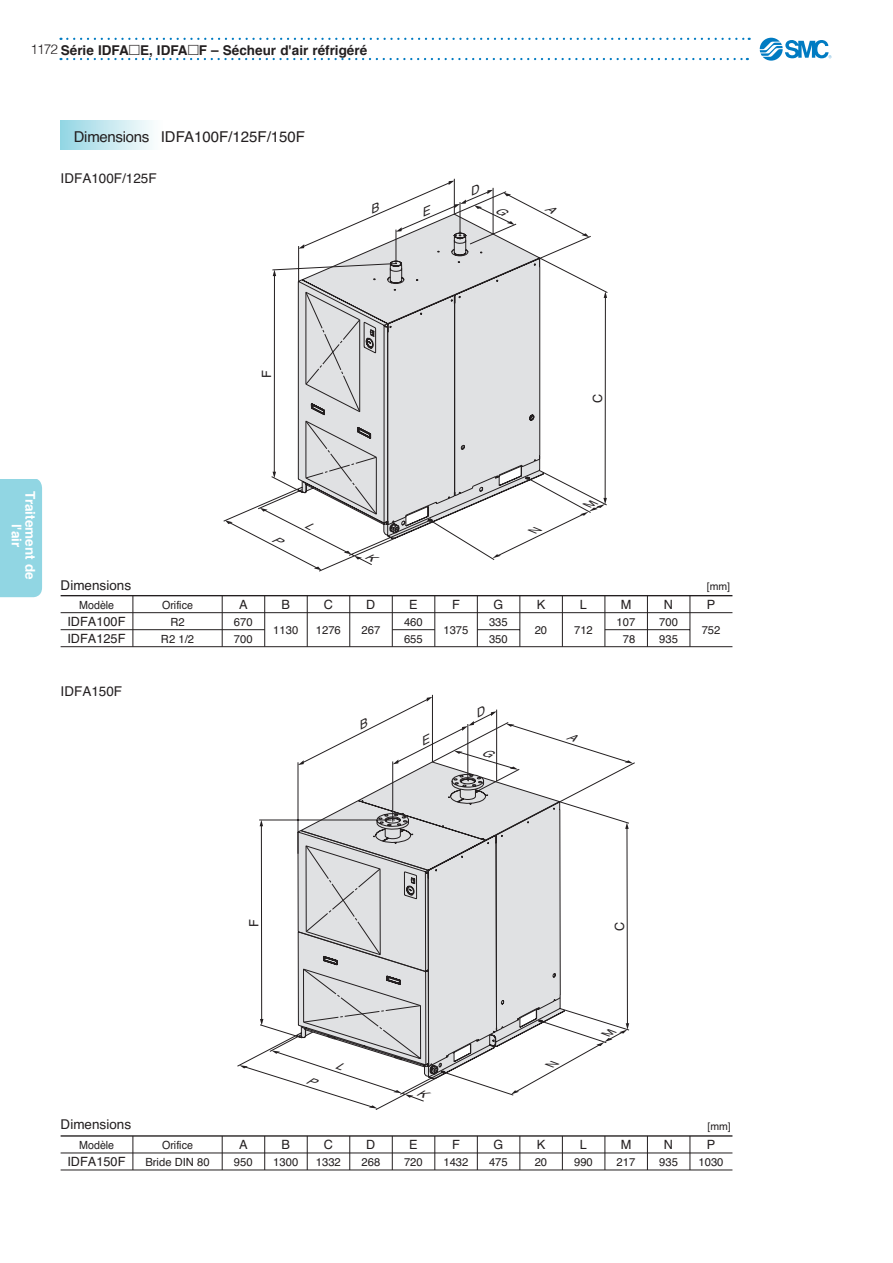
<style>
.page{position:relative;width:893px;height:1263px;background:#fff}
.page>*{position:absolute;margin:0;border:0;box-sizing:border-box;transform-origin:0 0}
.t1{font:15px "Helvetica";color:#231f20}
.t2{font:15px "Helvetica";letter-spacing:-.02em;color:#231f20}
.t3{font:700 13.5px "Helvetica";color:#231f20}
.t4{font:13.5px "Helvetica";color:#231f20}
.t5{font:700 13.5px/13.5px "Helvetica";color:#fff;text-align:center}
.t6{font:12.75px/17px "Helvetica";color:#231f20}
.t7{font:11.25px/17px "Helvetica";color:#231f20}
.t8{font:11.25px/17.1px "Helvetica";color:#231f20;text-align:center;scale:.95 1}
.t9{font:10.5px "Helvetica";color:#231f20}
.s1{font-weight:300}
.s2{font-family:"European Pi Three";font-weight:400}
</style>
<div class="page">
<svg style="left:61px;top:38px;width:689px;height:2px"></svg>
<svg style="left:61px;top:58px;width:687px;height:2px"></svg>
<svg style="left:760px;top:38px;width:71px;height:23px"></svg>
<div style="left:0;top:479px;width:42px;height:118px;background:#91d6e3"></div>
<div style="left:61px;top:120px;width:103px;height:29px;background:linear-gradient(to right,#95d6e4,#fff)"></div>
<svg style="left:239px;top:1065px;width:9px;height:3px"></svg>
<hr style="left:261px;top:825px;width:1px;height:195px;background:#231f20">
<svg style="left:260px;top:1019px;width:3px;height:6px"></svg>
<svg style="left:260px;top:820px;width:3px;height:6px"></svg>
<hr style="left:61px;top:595px;width:671px;height:1px;background:#231f20">
<hr style="left:61px;top:612px;width:671px;height:1px;background:#231f20">
<hr style="left:392px;top:629px;width:43px;height:1px;background:#231f20">
<hr style="left:61px;top:629px;width:204px;height:1px;background:#231f20">
<hr style="left:61px;top:646px;width:671px;height:1px;background:#231f20">
<hr style="left:133px;top:596px;width:1px;height:51px;background:#231f20">
<hr style="left:222px;top:596px;width:1px;height:51px;background:#231f20">
<hr style="left:264px;top:596px;width:1px;height:51px;background:#231f20">
<hr style="left:307px;top:596px;width:1px;height:51px;background:#231f20">
<hr style="left:349px;top:596px;width:1px;height:51px;background:#231f20">
<hr style="left:392px;top:596px;width:1px;height:51px;background:#231f20">
<hr style="left:434px;top:596px;width:1px;height:51px;background:#231f20">
<hr style="left:477px;top:596px;width:1px;height:51px;background:#231f20">
<hr style="left:520px;top:596px;width:1px;height:51px;background:#231f20">
<hr style="left:477px;top:629px;width:43px;height:1px;background:#231f20">
<hr style="left:562px;top:596px;width:1px;height:51px;background:#231f20">
<hr style="left:605px;top:596px;width:1px;height:51px;background:#231f20">
<hr style="left:647px;top:596px;width:1px;height:51px;background:#231f20">
<hr style="left:690px;top:596px;width:1px;height:51px;background:#231f20">
<hr style="left:605px;top:629px;width:85px;height:1px;background:#231f20">
<hr style="left:61px;top:1135px;width:671px;height:2px;background:#231f20">
<hr style="left:61px;top:1153px;width:671px;height:1px;background:#231f20">
<hr style="left:61px;top:1170px;width:671px;height:1px;background:#231f20">
<hr style="left:133px;top:1136px;width:1px;height:34px;background:#231f20">
<hr style="left:222px;top:1136px;width:1px;height:34px;background:#231f20">
<hr style="left:264px;top:1136px;width:1px;height:34px;background:#231f20">
<hr style="left:307px;top:1136px;width:1px;height:34px;background:#231f20">
<hr style="left:349px;top:1136px;width:1px;height:34px;background:#231f20">
<hr style="left:392px;top:1136px;width:1px;height:34px;background:#231f20">
<hr style="left:434px;top:1136px;width:1px;height:34px;background:#231f20">
<hr style="left:477px;top:1136px;width:1px;height:34px;background:#231f20">
<hr style="left:520px;top:1136px;width:1px;height:34px;background:#231f20">
<hr style="left:562px;top:1136px;width:1px;height:34px;background:#231f20">
<hr style="left:605px;top:1136px;width:1px;height:34px;background:#231f20">
<hr style="left:647px;top:1136px;width:1px;height:34px;background:#231f20">
<hr style="left:690px;top:1136px;width:1px;height:34px;background:#231f20">
<svg style="left:271px;top:697px;width:364px;height:412px"></svg>
<svg style="left:223px;top:181px;width:384px;height:391px"></svg>
<p class="t3" style="left:31px;top:39px;width:338px"><span class="s1">1172</span> Série IDFA<span class="s2">m</span>E, IDFA<span class="s2">m</span>F – Sécheur d'air réfrigéré</p>
<h1 class="t2" style="left:74px;top:125px;width:77px">Dimensions</h1>
<h1 class="t1" style="left:161px;top:125px;width:146px">IDFA100F/125F/150F</h1>
<p class="t4" style="left:61px;top:168px;width:98px">IDFA100F/125F</p>
<p class="t6" style="left:259px;top:378px;width:9px;rotate:-90deg">F</p>
<p class="t6" style="left:590px;top:403px;width:11px;rotate:-90deg">C</p>
<p class="t5" style="left:37px;top:491px;width:90px;rotate:90deg">Traitement de l'air</p>
<p class="t4" style="left:61px;top:575px;width:72px">Dimensions</p>
<p class="t8" style="left:79px;top:596px;width:38px">Modèle</p>
<p class="t6" style="left:67px;top:613px;width:60px">IDFA100F<br>IDFA125F</p>
<p class="t4" style="left:61px;top:681px;width:63px">IDFA150F</p>
<p class="t8" style="left:161px;top:596px;width:36px">Orifice<br>R2<br>R2 1/2</p>
<p class="t6" style="left:239px;top:596px;width:10px">A</p>
<p class="t7" style="left:234px;top:614px;width:20px">670<br>700</p>
<p class="t6" style="left:282px;top:596px;width:10px">B</p>
<p class="t7" style="left:273px;top:622px;width:27px">1130</p>
<p class="t6" style="left:324px;top:596px;width:11px">C</p>
<p class="t7" style="left:316px;top:622px;width:27px">1276</p>
<p class="t6" style="left:366px;top:596px;width:11px">D</p>
<p class="t7" style="left:361px;top:622px;width:20px">267</p>
<p class="t6" style="left:409px;top:596px;width:10px">E</p>
<p class="t7" style="left:404px;top:614px;width:20px">460<br>655</p>
<p class="t6" style="left:452px;top:596px;width:9px">F</p>
<p class="t7" style="left:443px;top:622px;width:27px">1375</p>
<p class="t6" style="left:493px;top:596px;width:11px">G</p>
<p class="t7" style="left:489px;top:614px;width:20px">335<br>350</p>
<p class="t6" style="left:537px;top:596px;width:10px">K</p>
<p class="t7" style="left:535px;top:622px;width:14px">20</p>
<p class="t6" style="left:580px;top:596px;width:9px">L</p>
<p class="t7" style="left:574px;top:622px;width:20px">712</p>
<p class="t6" style="left:621px;top:596px;width:12px">M</p>
<p class="t7" style="left:617px;top:614px;width:20px;text-align:center">107<br>78</p>
<p class="t6" style="left:664px;top:596px;width:11px">N</p>
<p class="t7" style="left:659px;top:614px;width:20px">700<br>935</p>
<p class="t9" style="left:707px;top:578px;width:25px">[mm]</p>
<p class="t6" style="left:707px;top:596px;width:10px">P</p>
<p class="t7" style="left:702px;top:622px;width:20px">752</p>
<p class="t6" style="left:246px;top:927px;width:9px;rotate:-90deg">F</p>
<p class="t6" style="left:612px;top:931px;width:11px;rotate:-90deg">C</p>
<p class="t4" style="left:61px;top:1113px;width:72px">Dimensions</p>
<p class="t8" style="left:79px;top:1137px;width:38px">Modèle</p>
<p class="t6" style="left:67px;top:1153px;width:60px">IDFA150F</p>
<p class="t8" style="left:145px;top:1136px;width:69px">Orifice<br>Bride DIN 80</p>
<p class="t6" style="left:239px;top:1136px;width:10px">A</p>
<p class="t7" style="left:234px;top:1154px;width:20px">950</p>
<p class="t6" style="left:282px;top:1136px;width:10px">B</p>
<p class="t7" style="left:273px;top:1154px;width:27px">1300</p>
<p class="t6" style="left:324px;top:1136px;width:11px">C</p>
<p class="t7" style="left:316px;top:1154px;width:27px">1332</p>
<p class="t6" style="left:366px;top:1136px;width:11px">D</p>
<p class="t7" style="left:361px;top:1154px;width:20px">268</p>
<p class="t6" style="left:409px;top:1136px;width:10px">E</p>
<p class="t7" style="left:404px;top:1154px;width:20px">720</p>
<p class="t6" style="left:452px;top:1136px;width:9px">F</p>
<p class="t7" style="left:443px;top:1154px;width:27px">1432</p>
<p class="t6" style="left:493px;top:1136px;width:11px">G</p>
<p class="t7" style="left:489px;top:1154px;width:20px">475</p>
<p class="t6" style="left:537px;top:1136px;width:10px">K</p>
<p class="t7" style="left:535px;top:1154px;width:14px">20</p>
<p class="t6" style="left:580px;top:1136px;width:9px">L</p>
<p class="t7" style="left:574px;top:1154px;width:20px">990</p>
<p class="t6" style="left:621px;top:1136px;width:12px">M</p>
<p class="t7" style="left:617px;top:1154px;width:20px">217</p>
<p class="t6" style="left:664px;top:1136px;width:11px">N</p>
<p class="t7" style="left:659px;top:1154px;width:20px">935</p>
<p class="t9" style="left:707px;top:1118px;width:25px">[mm]</p>
<p class="t6" style="left:707px;top:1136px;width:10px">P</p>
<p class="t7" style="left:698px;top:1154px;width:27px">1030</p>
</div>
